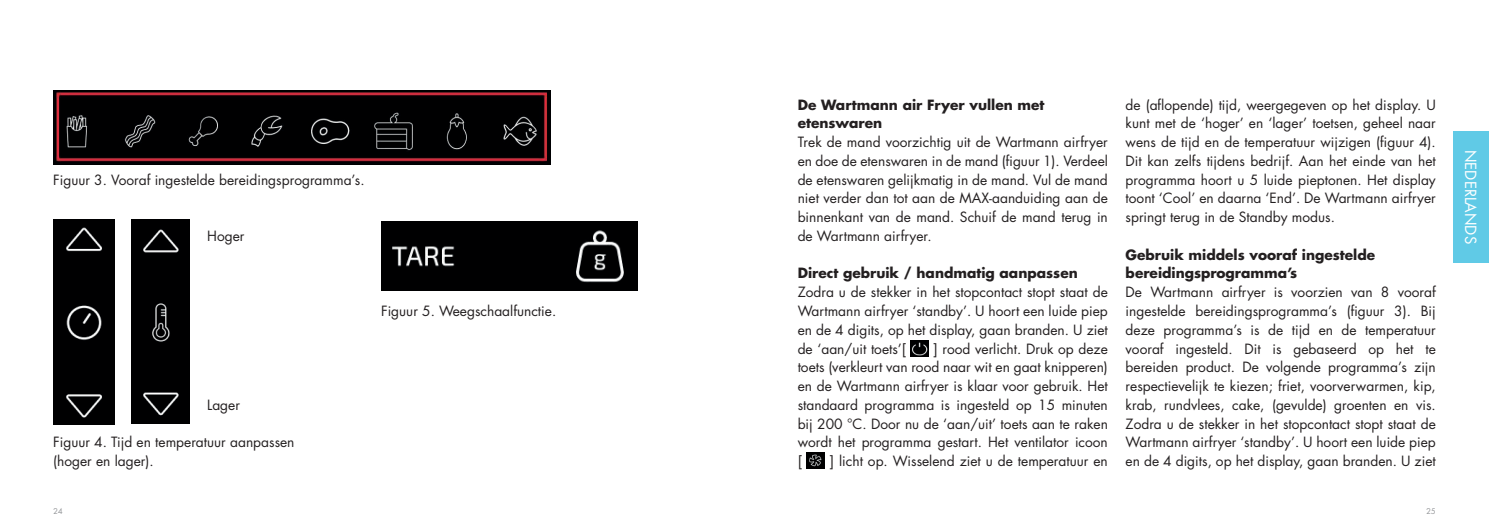
<style>
.page{position:relative;width:1489px;height:525px;background:#fff}
.page>*{position:absolute;margin:0;border:0;box-sizing:border-box;transform-origin:0 0}
.t1{font:15px "Futura Std";color:#fff}
.t2{font:13.75px/18.8px "Futura Std";color:#231f20;text-align:justify}
.t3{font:700 13.75px/18.8px "Futura Std";color:#231f20}
.t4{font:8.75px "Futura PT";color:#939598}
</style>
<div class="page">
<img style="left:53px;top:91px;width:498px;height:73px">
<img style="left:132px;top:219px;width:57px;height:204px">
<img style="left:53px;top:219px;width:61px;height:205px">
<img style="left:381px;top:221px;width:257px;height:70px">
<img style="left:910px;top:340px;width:18px;height:16px">
<img style="left:807px;top:452px;width:18px;height:16px">
<div style="left:1453px;top:131px;width:35px;height:131px;background:#60cae6"></div>
<p class="t2" style="left:53px;top:170px;width:313px">Figuur 3. Vooraf ingestelde bereidingsprogramma’s.</p>
<p class="t2" style="left:207px;top:226px;width:39px">Hoger</p>
<p class="t2" style="left:381px;top:301px;width:177px">Figuur 5. Weegschaalfunctie.</p>
<p class="t2" style="left:207px;top:395px;width:34px">Lager</p>
<p class="t2" style="left:53px;top:433px;width:243px">Figuur 4. Tijd en temperatuur aanpassen (hoger en lager).</p>
<p class="t3" style="left:797px;top:95px;width:248px">De Wartmann air Fryer vullen met etenswaren</p>
<p class="t2" style="left:797px;top:133px;width:312px">Trek de mand voorzichtig uit de Wartmann airfryer en doe de etenswaren in de mand (figuur 1). Verdeel de etenswaren gelijkmatig in de mand. Vul de mand niet verder dan tot aan de MAX-aanduiding aan de binnenkant van de mand. Schuif de mand terug in de Wartmann airfryer.</p>
<p class="t3" style="left:797px;top:263px;width:282px">Direct gebruik / handmatig aanpassen</p>
<p class="t2" style="left:797px;top:283px;width:312px">Zodra u de stekker in het stopcontact stopt staat de Wartmann airfryer ‘standby’. U hoort een luide piep en de 4 digits, op het display, gaan branden. U ziet de ‘aan/uit toets’[</p>
<p class="t2" style="left:797px;top:339px;width:312px;text-indent:136px">] rood verlicht. Druk op deze toets (verkleurt van rood naar wit en gaat knipperen) en de Wartmann airfryer is klaar voor gebruik. Het standaard programma is ingesteld op 15 minuten bij 200 °C. Door nu de ‘aan/uit’ toets aan te raken wordt het programma gestart. Het ventilator icoon [</p>
<p class="t2" style="left:829px;top:451px;width:279px">] licht op. Wisselend ziet u de temperatuur en</p>
<p class="t2" style="left:1125px;top:95px;width:312px">de (aflopende) tijd, weergegeven op het display. U kunt met de ‘hoger’ en ‘lager’ toetsen, geheel naar wens de tijd en de temperatuur wijzigen (figuur 4).<br>Dit kan zelfs tijdens bedrijf. Aan het einde van het programma hoort u 5 luide pieptonen. Het display toont ‘Cool’ en daarna ‘End’. De Wartmann airfryer springt terug in de Standby modus.</p>
<p class="t3" style="left:1125px;top:245px;width:251px">Gebruik middels vooraf ingestelde bereidingsprogramma’s</p>
<p class="t2" style="left:1125px;top:283px;width:312px">De Wartmann airfryer is voorzien van 8 vooraf ingestelde bereidingsprogramma’s (figuur 3). Bij deze programma’s is de tijd en de temperatuur vooraf ingesteld. Dit is gebaseerd op het te bereiden product. De volgende programma’s zijn respectievelijk te kiezen; friet, voorverwarmen, kip, krab, rundvlees, cake, (gevulde) groenten en vis.<br>Zodra u de stekker in het stopcontact stopt staat de Wartmann airfryer ‘standby’. U hoort een luide piep en de 4 digits, op het display, gaan branden. U ziet</p>
<p class="t4" style="left:53px;top:505px;width:11px">24</p>
<p class="t4" style="left:1425px;top:505px;width:11px">25</p>
<p class="t1" style="left:1479px;top:150px;width:96px;rotate:90deg">NEDERLANDS</p>
</div>
